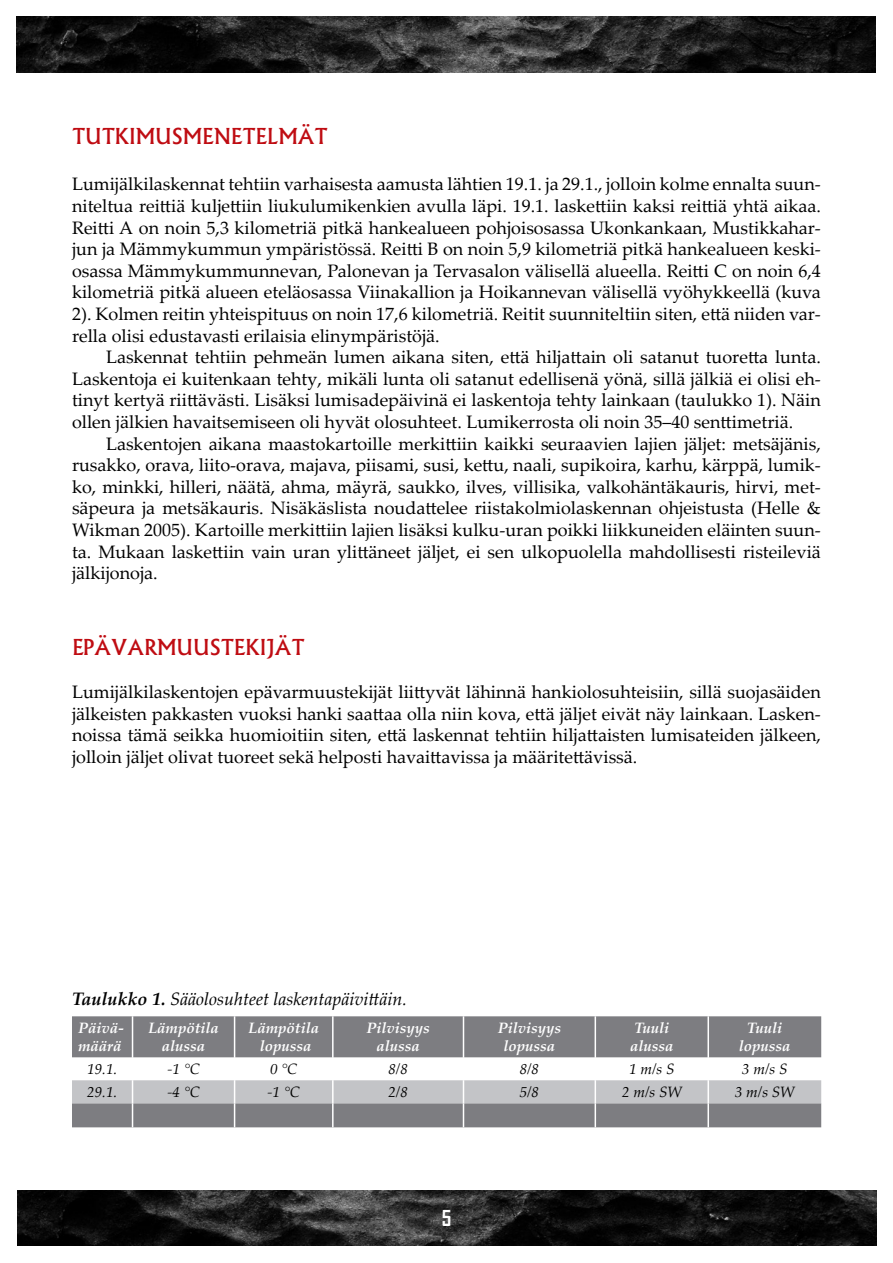
<style>
.page{position:relative;width:893px;height:1263px;background:#fff}
.page>*{position:absolute;margin:0;border:0;box-sizing:border-box;transform-origin:0 0}
.Perusotsikko{font:500 21px "Albertus";color:#bf0c12}
.t1{font:700 21px "Agency FB";color:#fff}
.Perusteksti{font:18px/21.6px "Palatino Linotype";color:#000;text-align:justify}
.Leipäteksti{font:18px/21.6px "Palatino Linotype";color:#000;text-align:justify}
.Perusteksti-2{font:italic 18px "Palatino Linotype";color:#000}
.t2{font:italic 700 15px "Palatino Linotype";color:#fff}
.t3{font:italic 15px "Palatino Linotype";color:#000}
.s1{font-weight:700}
</style>
<div class="page">
<img style="left:17px;top:17px;width:859px;height:55px">
<img style="left:17px;top:1191px;width:859px;height:55px">
<div style="left:72px;top:1016px;width:749px;height:41px;background:#7d7d81"></div>
<hr style="left:132px;top:1016px;width:1px;height:41px;background:#fff">
<hr style="left:234px;top:1016px;width:1px;height:41px;background:#fff">
<hr style="left:332px;top:1016px;width:2px;height:41px;background:#fff">
<hr style="left:463px;top:1016px;width:1px;height:41px;background:#fff">
<hr style="left:595px;top:1016px;width:1px;height:41px;background:#fff">
<hr style="left:707px;top:1016px;width:2px;height:41px;background:#fff">
<svg style="left:72px;top:1057px;width:749px;height:70px"></svg>
<hr style="left:707px;top:1103px;width:2px;height:24px;background:#fff">
<p class="Perusotsikko" style="left:72px;top:123px;width:257px">TUTKIMUSMENETELMÄT</p>
<p class="Perusteksti" style="left:72px;top:173px;width:750px">Lumijälkilaskennat tehtiin varhaisesta aamusta lähtien 19.1. ja 29.1., jolloin kolme ennalta suun&shy;niteltua reittiä kuljettiin liukulumikenkien avulla läpi. 19.1. laskettiin kaksi reittiä yhtä aikaa.<br>Reitti A on noin 5,3 kilometriä pitkä hankealueen pohjoisosassa Ukonkankaan, Mustikkahar&shy;jun ja Mämmykummun ympäristössä. Reitti B on noin 5,9 kilometriä pitkä hankealueen keski&shy;osassa Mämmykummunnevan, Palonevan ja Tervasalon välisellä alueella. Reitti C on noin 6,4 kilometriä pitkä alueen eteläosassa Viinakallion ja Hoikannevan välisellä vyöhykkeellä (kuva 2). Kolmen reitin yhteispituus on noin 17,6 kilometriä. Reitit suunniteltiin siten, että niiden var&shy;rella olisi edustavasti erilaisia elinympäristöjä.</p>
<p class="Leipäteksti" style="left:72px;top:346px;width:750px;text-indent:34px">Laskennat tehtiin pehmeän lumen aikana siten, että hiljattain oli satanut tuoretta lunta.<br>Laskentoja ei kuitenkaan tehty, mikäli lunta oli satanut edellisenä yönä, sillä jälkiä ei olisi eh&shy;tinyt kertyä riittävästi. Lisäksi lumisadepäivinä ei laskentoja tehty lainkaan (taulukko 1). Näin ollen jälkien havaitsemiseen oli hyvät olosuhteet. Lumikerrosta oli noin 35–40 senttimetriä.</p>
<p class="Leipäteksti" style="left:72px;top:432px;width:750px;text-indent:34px">Laskentojen aikana maastokartoille merkittiin kaikki seuraavien lajien jäljet: metsäjänis, rusakko, orava, liito-orava, majava, piisami, susi, kettu, naali, supikoira, karhu, kärppä, lumik&shy;ko, minkki, hilleri, näätä, ahma, mäyrä, saukko, ilves, villisika, valkohäntäkauris, hirvi, met&shy;säpeura ja metsäkauris. Nisäkäslista noudattelee riistakolmiolaskennan ohjeistusta (Helle &amp; Wikman 2005). Kartoille merkittiin lajien lisäksi kulku-uran poikki liikkuneiden eläinten suun&shy;ta. Mukaan laskettiin vain uran ylittäneet jäljet, ei sen ulkopuolella mahdollisesti risteileviä jälkijonoja.</p>
<p class="Perusotsikko" style="left:72px;top:634px;width:234px">EPÄVARMUUSTEKIJÄT</p>
<p class="Perusteksti" style="left:72px;top:680px;width:750px">Lumijälkilaskentojen epävarmuustekijät liittyvät lähinnä hankiolosuhteisiin, sillä suojasäiden jälkeisten pakkasten vuoksi hanki saattaa olla niin kova, että jäljet eivät näy lainkaan. Lasken&shy;noissa tämä seikka huomioitiin siten, että laskennat tehtiin hiljattaisten lumisateiden jälkeen, jolloin jäljet olivat tuoreet sekä helposti havaittavissa ja määritettävissä.</p>
<p class="Perusteksti-2" style="left:72px;top:986px;width:336px"><span class="s1">Taulukko 1.</span> Sääolosuhteet laskentapäivittäin.</p>
<p class="t2" style="left:78px;top:1017px;width:47px">Päivä-</p>
<p class="t2" style="left:78px;top:1035px;width:45px">määrä</p>
<p class="t2" style="left:148px;top:1017px;width:72px">Lämpötila</p>
<p class="t2" style="left:162px;top:1035px;width:45px">alussa</p>
<p class="t2" style="left:248px;top:1017px;width:72px">Lämpötila</p>
<p class="t2" style="left:260px;top:1035px;width:53px">lopussa</p>
<p class="t2" style="left:366px;top:1017px;width:65px">Pilvisyys</p>
<p class="t2" style="left:376px;top:1035px;width:45px">alussa</p>
<p class="t2" style="left:498px;top:1017px;width:65px">Pilvisyys</p>
<p class="t2" style="left:504px;top:1035px;width:53px">lopussa</p>
<p class="t2" style="left:634px;top:1017px;width:36px">Tuuli</p>
<p class="t2" style="left:630px;top:1035px;width:45px">alussa</p>
<p class="t2" style="left:747px;top:1017px;width:36px">Tuuli</p>
<p class="t2" style="left:739px;top:1035px;width:53px">lopussa</p>
<p class="t3" style="left:87px;top:1058px;width:32px">19.1.</p>
<p class="t3" style="left:167px;top:1058px;width:34px">-1 °C</p>
<p class="t3" style="left:270px;top:1058px;width:29px">0 °C</p>
<p class="t3" style="left:388px;top:1058px;width:21px">8/8</p>
<p class="t3" style="left:520px;top:1058px;width:21px">8/8</p>
<p class="t3" style="left:629px;top:1058px;width:47px">1 m/s S</p>
<p class="t3" style="left:742px;top:1058px;width:47px">3 m/s S</p>
<p class="t3" style="left:87px;top:1081px;width:32px">29.1.</p>
<p class="t3" style="left:167px;top:1081px;width:34px">-4 °C</p>
<p class="t3" style="left:268px;top:1081px;width:34px">-1 °C</p>
<p class="t3" style="left:388px;top:1081px;width:21px">2/8</p>
<p class="t3" style="left:520px;top:1081px;width:21px">5/8</p>
<p class="t3" style="left:622px;top:1081px;width:61px">2 m/s SW</p>
<p class="t3" style="left:735px;top:1081px;width:61px">3 m/s SW</p>
<p class="t1" style="left:442px;top:1205px;width:11px">5</p>
</div>
